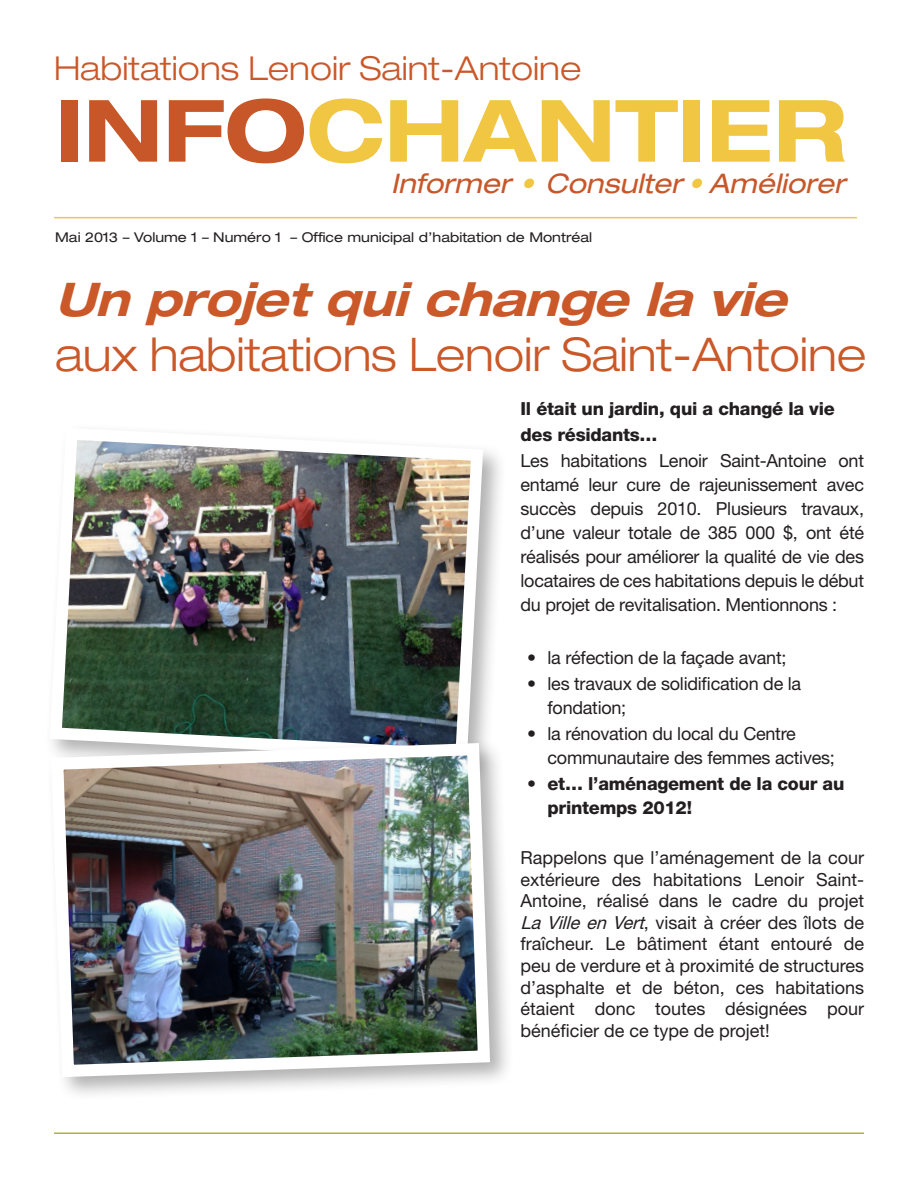
<style>
.page{position:relative;width:918px;height:1188px;background:#fff}
.page>*{position:absolute;margin:0;border:0;box-sizing:border-box;transform-origin:0 0}
.t1{font:700 expanded 86.1px "Helvetica Neue";color:#f0c642}
.t2{font:300 expanded 46.5px "Helvetica Neue";letter-spacing:-.005em;color:#ca5828}
.t3{font:italic 700 expanded 46.5px "Helvetica Neue";color:#ca5828}
.t4{font:300 expanded 33px "Helvetica Neue";color:#ca5828}
.t5{font:italic expanded 27px "Helvetica Neue";color:#c75728}
.t6{font:18px/24px "Helvetica Neue";letter-spacing:-.015em;color:#231f20;text-align:justify}
.t7{font:800 18px/24px "Helvetica Neue";letter-spacing:-.015em;color:#231f20}
.t8{font:expanded 13.5px "Helvetica Neue";color:#231f20}
.s1{color:#c75728}
.s2{color:#f0c642}
.s3{font-weight:400}
.s4{font-style:italic}
</style>
<div class="page">
<hr style="left:54px;top:217px;width:803px;height:1px;background:#f0c642">
<hr style="left:54px;top:1132px;width:810px;height:2px;background:#afb336">
<div style="left:44px;top:422px;width:463px;height:363px;background:#231f20;opacity:.35"></div>
<img style="left:44px;top:422px;width:445px;height:345px">
<div style="left:46px;top:738px;width:469px;height:363px;background:#231f20;opacity:.35"></div>
<img style="left:45px;top:737px;width:451px;height:346px">
<p class="t4" style="left:54px;top:48px;width:529px">Habitations Lenoir Saint-Antoine</p>
<p class="t1" style="left:55px;top:77px;width:793px"><span class="s1">INFO</span>CHANTIER</p>
<p class="t5" style="left:391px;top:167px;width:463px">Informer <span class="s2">•</span> Consulter<span class="s2">•</span> Améliorer</p>
<p class="t8" style="left:55px;top:229px;width:539px">Mai 2013 – Volume 1 – Numéro 1 – Office municipal d’habitation de Montréal</p>
<p class="t3" style="left:55px;top:270px;width:747px">Un projetquichange la vie</p>
<p class="t2" style="left:55px;top:327px;width:813px">aux habitations Lenoir Saint-Antoine</p>
<p class="t7" style="left:521px;top:397px;width:316px">Il était un jardin, qui a changé la vie</p>
<p class="t7" style="left:521px;top:423px;width:139px">des résidants…</p>
<p class="t6" style="left:521px;top:449px;width:345px">Les habitations Lenoir Saint-Antoine ont entamé leur cure de rajeunissement avec succès depuis 2010. Plusieurs travaux, d’une valeur totale de 385 000 $, ont été réalisés pour améliorer la qualité de vie des locataires de ces habitations depuis le début du projet de revitalisation. Mentionnons :</p>
<p class="t6" style="left:527px;top:645px;width:261px">• la réfection de la façade avant;</p>
<p class="t6" style="left:548px;top:671px;width:255px;text-indent:-20px">• les travaux de solidification de la fondation;</p>
<p class="t6" style="left:548px;top:721px;width:289px;text-indent:-20px">• la rénovation du local du Centre communautaire des femmes actives;</p>
<p class="t7" style="left:548px;top:772px;width:298px;text-indent:-20px"><span class="s3">•</span> et… l’aménagement de la cour au printemps 2012!</p>
<p class="t6" style="left:521px;top:847px;width:345px;line-height:21.6px">Rappelons que l’aménagement de la cour extérieure des habitations Lenoir Saint-Antoine, réalisé dans le cadre du projet <span class="s4">La Ville en Vert</span>, visait à créer des îlots de fraîcheur. Le bâtiment étant entouré de peu de verdure et à proximité de structures d’asphalte et de béton, ces habitations étaient donc toutes désignées pour bénéficier de ce type de projet!</p>
</div>
